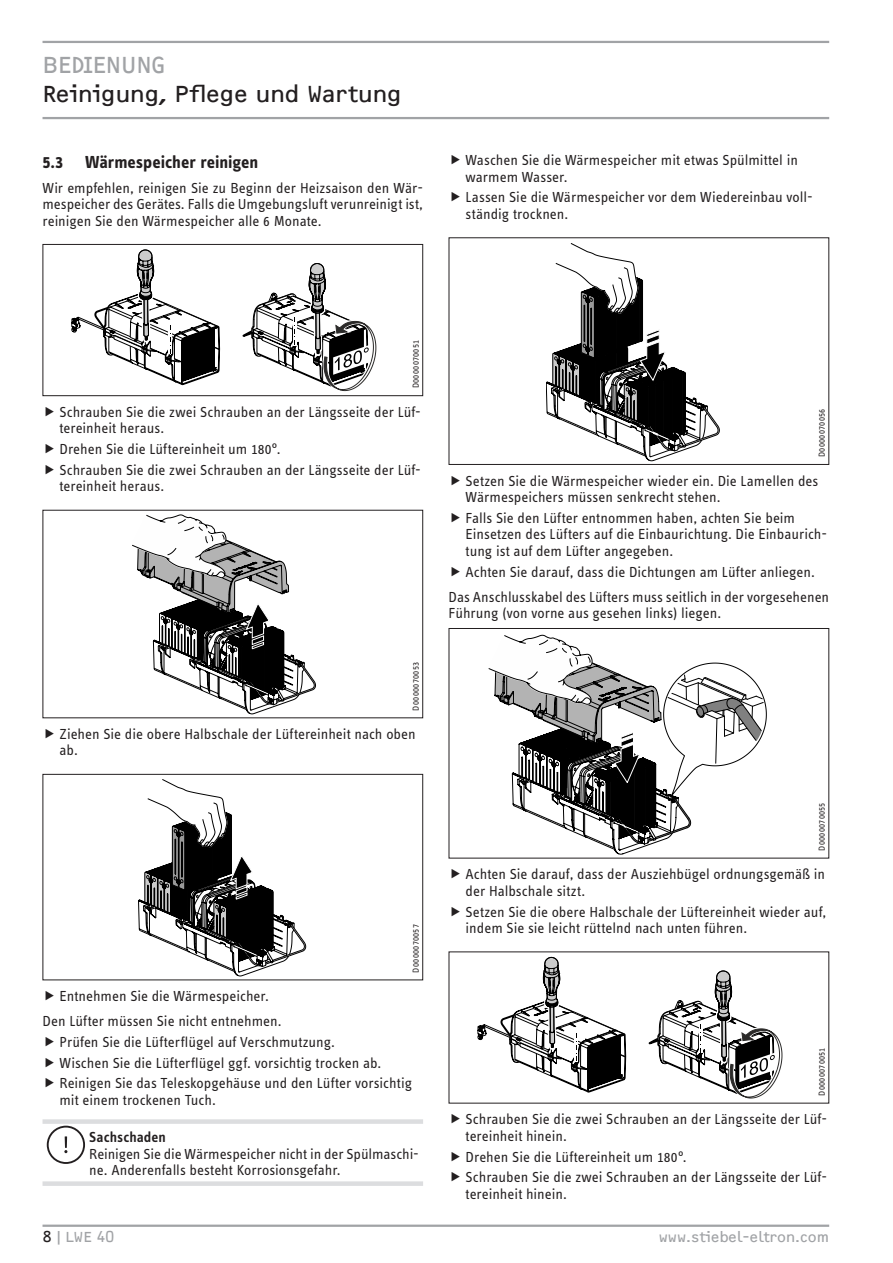
<style>
.page{position:relative;width:893px;height:1263px;background:#fff}
.page>*{position:absolute;margin:0;border:0;box-sizing:border-box;transform-origin:0 0}
.t1{font:24px "F2 FOCR Bczyk Com";letter-spacing:-.005em;color:#231f20}
.t2{font:24px "F2 FOCR Bczyk Com";color:#a1a3a6}
.t3{font:700 18px "STE Info Text";color:#231f20}
.t4{font:15px/16.5px "STE Info Text";color:#231f20}
.t5{font:15px "F2 FOCR Bczyk Com";color:#a1a3a6}
.t6{font:600 15px "STE Info Text";letter-spacing:.005em;color:#231f20}
.t7{font:9px "STE Info Text";letter-spacing:.04em;color:#231f20}
.s1{color:#231f20}
</style>
<div class="page">
<hr style="left:43px;top:41px;width:786px;height:2px;background:#a1a3a6">
<hr style="left:43px;top:117px;width:786px;height:2px;background:#a1a3a6">
<hr style="left:43px;top:1224px;width:786px;height:3px;background:#a1a3a6">
<svg style="left:72px;top:249px;width:305px;height:143px"></svg>
<div style="left:43px;top:244px;width:380px;height:152px;border:1px solid #231f20"></div>
<svg style="left:132px;top:515px;width:184px;height:199px"></svg>
<svg style="left:138px;top:779px;width:168px;height:197px"></svg>
<div style="left:43px;top:774px;width:380px;height:206px;border:1px solid #231f20"></div>
<div style="left:43px;top:1119px;width:380px;height:5px;background:#dcdddf"></div>
<div style="left:43px;top:1181px;width:380px;height:5px;background:#dcdddf"></div>
<svg style="left:47px;top:1126px;width:38px;height:38px"></svg>
<svg style="left:546px;top:243px;width:173px;height:218px"></svg>
<div style="left:449px;top:237px;width:380px;height:228px;border:1px solid #231f20"></div>
<svg style="left:488px;top:635px;width:279px;height:219px"></svg>
<div style="left:449px;top:628px;width:380px;height:230px;border:1px solid #231f20"></div>
<svg style="left:478px;top:956px;width:305px;height:143px"></svg>
<h1 class="t2" style="left:43px;top:51px;width:125px">Bedien ung</h1>
<h1 class="t1" style="left:43px;top:80px;width:361px">Reinigung, Pflege und Wartung</h1>
<p class="t3" style="left:43px;top:151px;width:217px">5.3 Wärmespeicher reinigen</p>
<p class="t4" style="left:43px;top:179px;width:382px;text-align:justify">Wir empfehlen, reinigen Sie zu Beginn der Heizsaison den Wär&shy;mespeicher des Gerätes. Falls die Umgebungsluft verunreinigt ist, reinigen Sie den Wärmespeicher alle 6 Monate.</p>
<p class="t4" style="left:466px;top:152px;width:334px">Waschen Sie die Wärmespeicher mit etwas Spülmittel in warmem Wasser.</p>
<p class="t4" style="left:466px;top:189px;width:349px">Lassen Sie die Wärmespeicher vor dem Wiedereinbau voll&shy;ständig trocknen.</p>
<p class="t7" style="left:411px;top:388px;width:50px;rotate:-90deg">D0000070051</p>
<p class="t4" style="left:60px;top:403px;width:363px">Schrauben Sie die zwei Schrauben an der Längsseite der Lüf&shy;tereinheit heraus.</p>
<p class="t4" style="left:60px;top:439px;width:363px;line-height:20.7px">Drehen Sie die Lüftereinheit um 180°.<br>Schrauben Sie die zwei Schrauben an der Längsseite der Lüf-</p>
<p class="t4" style="left:60px;top:478px;width:106px">tereinheit heraus.</p>
<p class="t7" style="left:411px;top:710px;width:50px;rotate:-90deg">D0000070053</p>
<p class="t4" style="left:60px;top:726px;width:358px">Ziehen Sie die obere Halbschale der Lüftereinheit nach oben ab.</p>
<p class="t7" style="left:411px;top:973px;width:50px;rotate:-90deg">D0000070057</p>
<p class="t4" style="left:43px;top:983px;width:241px;line-height:25px;text-align:center">Entnehmen Sie die Wärmespeicher.<br>Den Lüfter müssen Sie nicht entnehmen.</p>
<p class="t4" style="left:60px;top:1031px;width:354px;line-height:20.7px">Prüfen Sie die Lüfterflügel auf Verschmutzung.<br>Wischen Sie die Lüfterflügel ggf. vorsichtig trocken ab.<br>Reinigen Sie das Teleskopgehäuse und den Lüfter vorsichtig</p>
<p class="t4" style="left:60px;top:1091px;width:158px">mit einem trockenen Tuch.</p>
<p class="t6" style="left:89px;top:1128px;width:78px">Sachschaden</p>
<p class="t4" style="left:89px;top:1145px;width:331px">Reinigen Sie die Wärmespeicher nicht in der Spülmaschi&shy;ne. Anderenfalls besteht Korrosionsgefahr.</p>
<p class="t7" style="left:817px;top:457px;width:50px;rotate:-90deg">D0000070056</p>
<p class="t4" style="left:466px;top:472px;width:354px">Setzen Sie die Wärmespeicher wieder ein. Die Lamellen des<br>Wärmespeichers müssen senkrecht stehen.</p>
<p class="t4" style="left:466px;top:509px;width:363px">Falls Sie den Lüfter entnommen haben, achten Sie beim<br>Einsetzen des Lüfters auf die Einbaurichtung. Die Einbaurich&shy;tung ist auf dem Lüfter angegeben.</p>
<p class="t4" style="left:449px;top:559px;width:382px;line-height:25px;text-align:center">Achten Sie darauf, dass die Dichtungen am Lüfter anliegen.<br>Das Anschlusskabel des Lüfters muss seitlich in der vorgesehenen</p>
<p class="t4" style="left:449px;top:605px;width:274px">Führung (von vorne aus gesehen links) liegen.</p>
<p class="t7" style="left:817px;top:851px;width:50px;rotate:-90deg">D0000070055</p>
<p class="t4" style="left:466px;top:866px;width:361px">Achten Sie darauf, dass der Ausziehbügel ordnungsgemäß in der Halbschale sitzt.</p>
<p class="t4" style="left:466px;top:903px;width:362px">Setzen Sie die obere Halbschale der Lüftereinheit wieder auf, indem Sie sie leicht rüttelnd nach unten führen.</p>
<p class="t7" style="left:817px;top:1096px;width:50px;rotate:-90deg">D0000070051</p>
<p class="t4" style="left:466px;top:1111px;width:363px">Schrauben Sie die zwei Schrauben an der Längsseite der Lüf&shy;tereinheit hinein.</p>
<p class="t4" style="left:466px;top:1146px;width:363px;line-height:20.7px">Drehen Sie die Lüftereinheit um 180°.<br>Schrauben Sie die zwei Schrauben an der Längsseite der Lüf-</p>
<p class="t4" style="left:466px;top:1185px;width:103px">tereinheit hinein.</p>
<p class="t5" style="left:43px;top:1228px;width:74px"><span class="s1">8</span>|LWE 40</p>
<p class="t5" style="left:659px;top:1228px;width:172px">www.stiebel-eltron.com</p>
</div>
